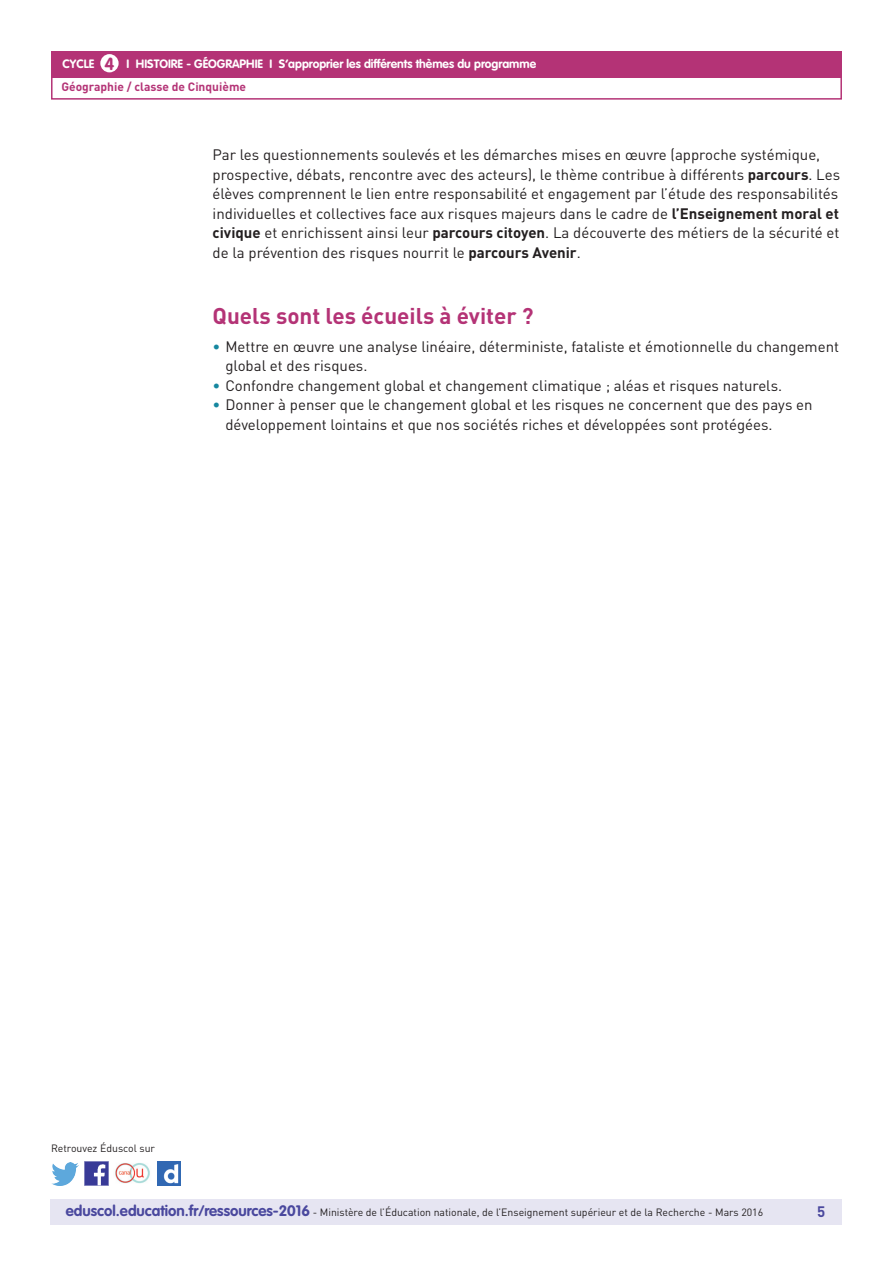
<style>
.page{position:relative;width:893px;height:1263px;background:#fff}
.page>*{position:absolute;margin:0;border:0;box-sizing:border-box;transform-origin:0 0}
.t1{font:700 22.5px "DIN Pro";color:#b43376}
.t2{font:15px/19.5px "DIN Pro";color:#231f20}
.t3{font:700 15px "DIN Pro";color:#4a489e}
.t4{font:700 12px "VAG Rounded Std";color:#fff}
.t5{font:700 12px "DIN Pro";color:#b43376}
.t6{font:10.5px "DIN Pro";color:#231f20}
.s1{font-size:17.25px;color:#b43376}
.s2{font-weight:700}
.s3{color:#16879f}
.s4{font-family:"VAG Rounded Std";font-weight:700;font-size:15px;color:#4a489e}
</style>
<div class="page">
<div style="left:50px;top:1199px;width:791px;height:26px;background:#e6e5f2"></div>
<div style="left:51px;top:51px;width:791px;height:27px;background:#b43376"></div>
<div style="left:100px;top:54px;width:19px;height:18px;background:#fff;border-radius:50%"></div>
<div style="left:51px;top:75px;width:791px;height:25px;border:2px solid #b43376"></div>
<img style="left:85px;top:1162px;width:23px;height:23px">
<img style="left:51px;top:1163px;width:28px;height:22px">
<img style="left:158px;top:1162px;width:22px;height:23px">
<img style="left:115px;top:1163px;width:35px;height:21px">
<p class="t4" style="left:63px;top:57px;width:475px">CYCLE <span class="s1">4</span> I Histoire - Géographie I S’approprier les différents thèmes du programme</p>
<p class="t5" style="left:61px;top:79px;width:186px">Géographie / classe de Cinquième</p>
<p class="t2" style="left:213px;top:145px;width:629px">Par les questionnements soulevés et les démarches mises en œuvre (approche systémique, prospective, débats, rencontre avec des acteurs), le thème contribue à différents <span class="s2">parcours</span>. Les élèves comprennent le lien entre responsabilité et engagement par l’étude des responsabilités individuelles et collectives face aux risques majeurs dans le cadre de <span class="s2">l’Enseignement moral et civique</span> et enrichissent ainsi leur <span class="s2">parcours citoyen</span>. La découverte des métiers de la sécurité et de la prévention des risques nourrit le <span class="s2">parcours Avenir</span>.</p>
<h1 class="t1" style="left:213px;top:301px;width:322px">Quels sont les écueils à éviter ?</h1>
<p class="t2" style="left:225px;top:336px;width:615px;text-indent:-13px"><span class="s3">•</span> Mettre en œuvre une analyse linéaire, déterministe, fataliste et émotionnelle du changement global et des risques.</p>
<p class="t2" style="left:213px;top:375px;width:571px"><span class="s3">•</span> Confondre changement global et changement climatique ; aléas et risques naturels.</p>
<p class="t2" style="left:225px;top:395px;width:589px;text-indent:-13px"><span class="s3">•</span> Donner à penser que le changement global et les risques ne concernent que des pays en développement lointains et que nos sociétés riches et développées sont protégées.</p>
<p class="t6" style="left:51px;top:1141px;width:106px">Retrouvez Éduscol sur</p>
<p class="t6" style="left:66px;top:1205px;width:699px"><span class="s4">eduscol.education.fr/ressources-2016</span> - Ministère de l’Éducation nationale, de l’Enseignement supérieur et de la Recherche - Mars 2016</p>
<p class="t3" style="left:817px;top:1201px;width:10px">5</p>
</div>
